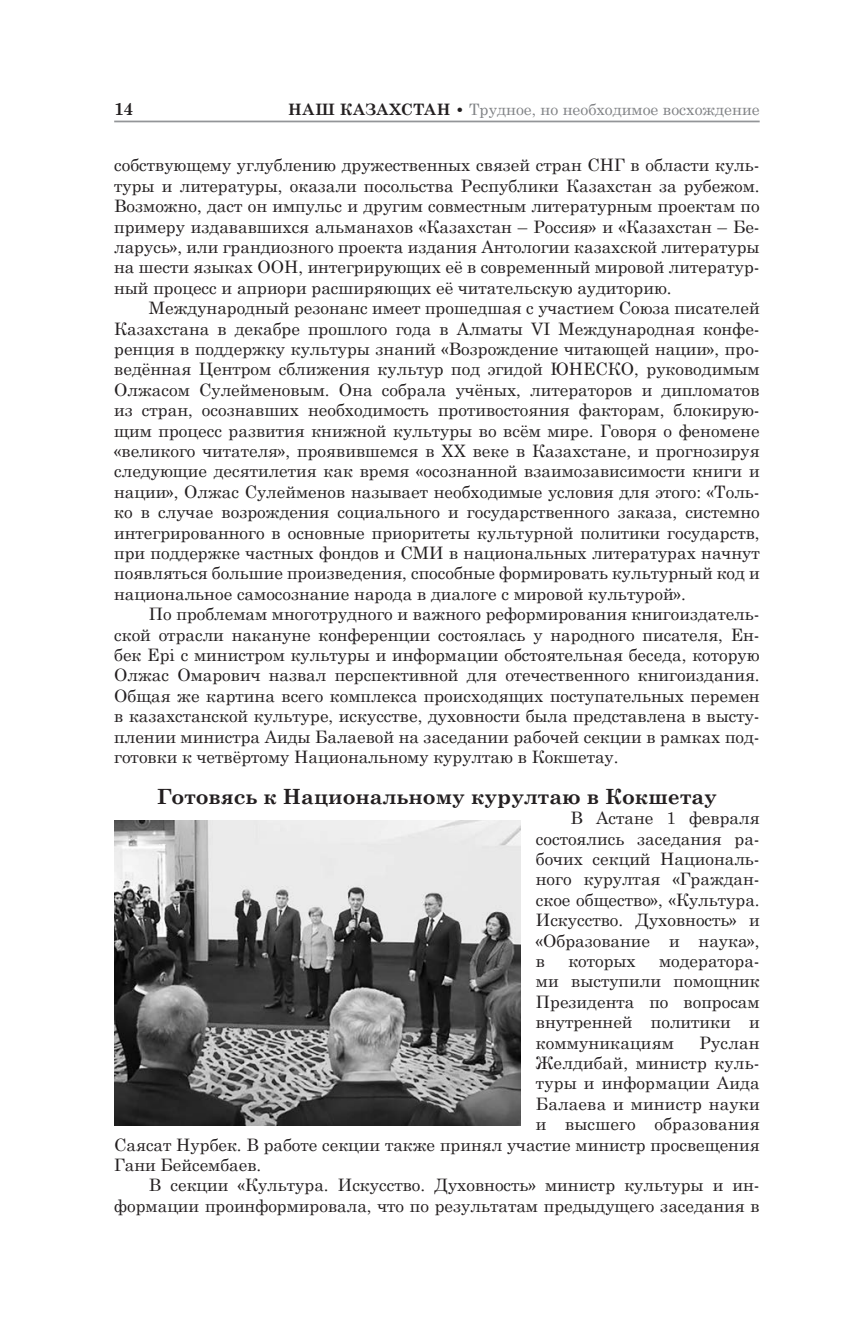
<style>
.page{position:relative;width:859px;height:1320px;background:#fff}
.page>*{position:absolute;margin:0;border:0;box-sizing:border-box;transform-origin:0 0}
.t1{font:700 21px "Century Schoolbook";color:#231f20}
.t2{font:700 17.5px "Century Schoolbook";color:#231f20}
.t3{font:17.15px/20.5px "Century Schoolbook";color:#231f20;text-align:justify}
.plain_text{font:15.75px "Century Schoolbook";color:#808285}
.s1{font-weight:700;color:#231f20}
</style>
<div class="page">
<hr style="left:114px;top:121px;width:645px;height:1px;background:#939598">
<img style="left:114px;top:820px;width:406px;height:305px">
<p class="t2" style="left:114px;top:95px;width:21px">14</p>
<p class="plain_text" style="left:288px;top:96px;width:472px"><span class="s1">НАШ КАЗАХСТАН •</span> Трудное, но необходимое восхождение</p>
<p class="t3" style="left:114px;top:154px;width:646px">собствующему углублению дружественных связей стран СНГ в области куль&shy;туры и литературы, оказали посольства Республики Казахстан за рубежом.<br>Возможно, даст он импульс и другим совместным литературным проектам по примеру издававшихся альманахов «Казахстан – Россия» и «Казахстан – Бе&shy;ларусь», или грандиозного проекта издания Антологии казахской литературы на шести языках ООН, интегрирующих её в современный мировой литератур&shy;ный процесс и априори расширяющих её читательскую аудиторию.</p>
<p class="t3" style="left:114px;top:296px;width:646px;text-indent:35px">Международный резонанс имеет прошедшая с участием Союза писателей Казахстана в декабре прошлого года в Алматы VI Международная конфе&shy;ренция в поддержку культуры знаний «Возрождение читающей нации», про&shy;ведённая Центром сближения культур под эгидой ЮНЕСКО, руководимым Олжасом Сулейменовым. Она собрала учёных, литераторов и дипломатов из стран, осознавших необходимость противостояния факторам, блокирую&shy;щим процесс развития книжной культуры во всём мире. Говоря о феномене «великого читателя», проявившемся в ХХ веке в Казахстане, и прогнозируя следующие десятилетия как время «осознанной взаимозависимости книги и нации», Олжас Сулейменов называет необходимые условия для этого: «Толь&shy;ко в случае возрождения социального и государственного заказа, системно интегрированного в основные приоритеты культурной политики государств, при поддержке частных фондов и СМИ в национальных литературах начнут появляться большие произведения, способные формировать культурный код и национальное самосознание народа в диалоге с мировой культурой».</p>
<p class="t3" style="left:114px;top:602px;width:646px;text-indent:35px">По проблемам многотрудного и важного реформирования книгоиздатель&shy;ской отрасли накануне конференции состоялась у народного писателя, Ен&shy;бек Ерi с министром культуры и информации обстоятельная беседа, которую Олжас Омарович назвал перспективной для отечественного книгоиздания.<br>Общая же картина всего комплекса происходящих поступательных перемен в казахстанской культуре, искусстве, духовности была представлена в высту&shy;плении министра Аиды Балаевой на заседании рабочей секции в рамках под&shy;готовки к четвёртому Национальному курултаю в Кокшетау.</p>
<p class="t1" style="left:157px;top:780px;width:561px">Готовясь к Национальному курултаю в Кокшетау</p>
<p class="t3" style="left:535px;top:806px;width:225px;text-indent:35px">В Астане 1 февраля состоялись заседания ра&shy;бочих секций Националь&shy;ного курултая «Граждан&shy;ское общество», «Культура.<br>Искусство. Духовность» и «Образование и наука», в</p>
<p class="t3" style="left:535px;top:949px;width:225px;text-indent:123px">модератора&shy;ми выступили помощник Президента по вопросам внутренней политики и коммуникациям</p>
<p class="t3" style="left:568px;top:949px;width:69px">которых</p>
<p class="t3" style="left:699px;top:1030px;width:61px">Руслан</p>
<p class="t3" style="left:535px;top:1051px;width:225px">Желдибай, министр куль-</p>
<p class="t3" style="left:535px;top:1071px;width:225px">туры и информации Аида</p>
<p class="t3" style="left:535px;top:1091px;width:225px">Балаева и министр науки</p>
<p class="t3" style="left:535px;top:1112px;width:225px">и высшего образования</p>
<p class="t3" style="left:114px;top:1132px;width:646px">Саясат Нурбек. В работе секции также принял участие министр просвещения</p>
<p class="t3" style="left:114px;top:1153px;width:149px">Гани Бейсембаев.</p>
<p class="t3" style="left:114px;top:1173px;width:646px;text-align:right">В секции «Культура. Искусство. Духовность» министр культуры и ин&shy;формации проинформировала, что по результатам предыдущего заседания в</p>
</div>
